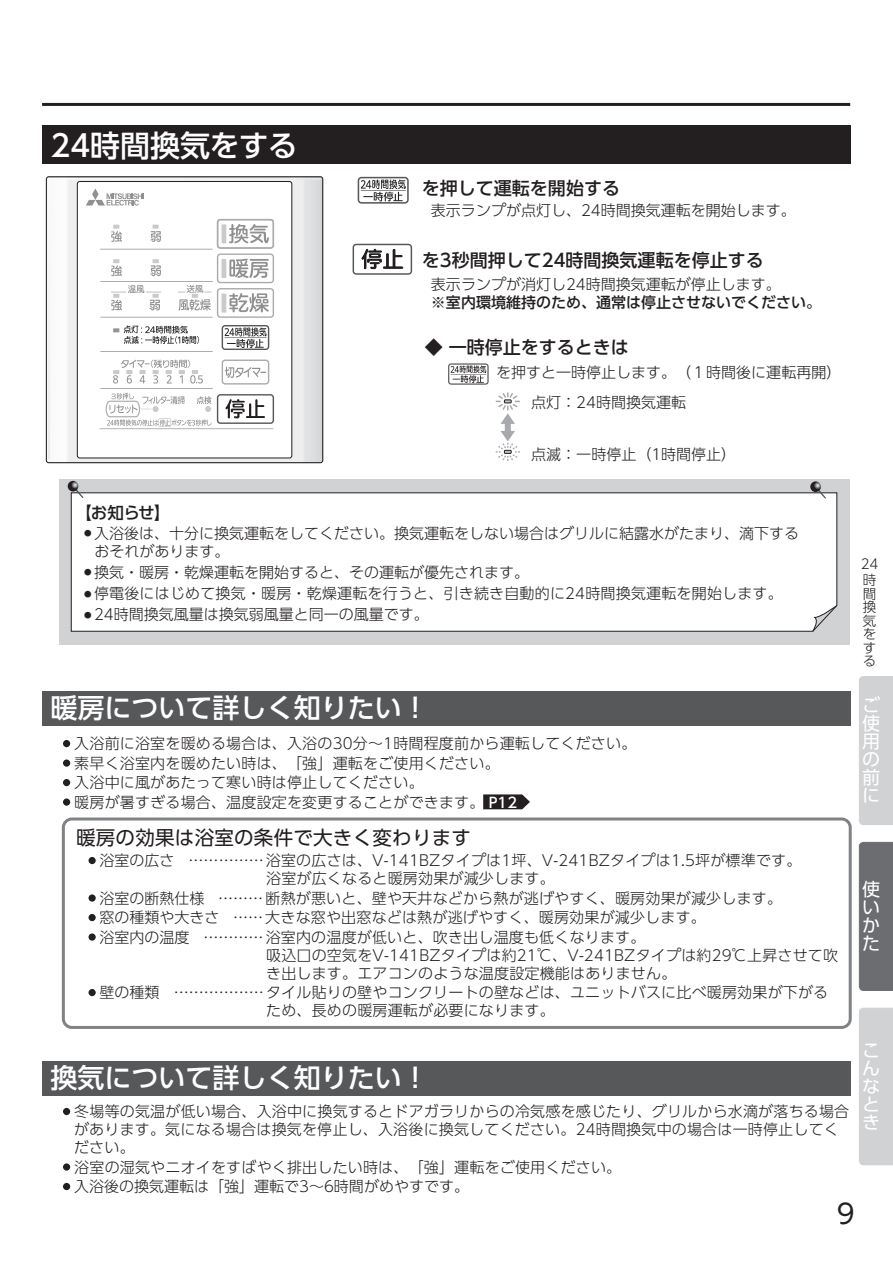
<style>
.page{position:relative;width:893px;height:1263px;background:#fff}
.page>*{position:absolute;margin:0;border:0;box-sizing:border-box;transform-origin:0 0}
.t1{font:500 30px "UD Shin Go Pro";color:#fff}
.t2{font:500 27px "UD Shin Go Pro";color:#fff}
.t3{font:27px "UD Shin Go Pro";color:#231f20}
.t4{font:19.5px "UD Shin Go Pro";letter-spacing:.015em;color:#231f20}
.t5{font:500 18px "UD Shin Go Pro";color:#231f20}
.t6{font:18px/18px "UD Shin Go Pro";color:#fff;text-align:justify}
.t7{font:500 16.5px "UD Shin Go Pro";color:#231f20}
.t8{font:300 15px/18px "UD Shin Go Pro";letter-spacing:.015em;color:#231f20}
.t9{font:500 15px "UD Shin Go Pro";color:#231f20}
.t10{font:300 13.5px/13.5px "UD Shin Go Pro";color:#231f20}
.s1{font-weight:500;font-size:14.25px;color:#fff}
</style>
<div class="page">
<svg style="left:448px;top:363px;width:41px;height:22px"></svg>
<svg style="left:358px;top:177px;width:51px;height:27px"></svg>
<hr style="left:42px;top:103px;width:808px;height:3px;background:#231f20">
<div style="left:57px;top:734px;width:19px;height:19px;border:6px solid #fff;border-radius:50%"></div>
<div style="left:57px;top:753px;width:19px;height:20px;border:6px solid #fff;border-radius:50%"></div>
<div style="left:57px;top:773px;width:19px;height:19px;border:6px solid #fff;border-radius:50%"></div>
<div style="left:57px;top:792px;width:19px;height:20px;border:6px solid #fff;border-radius:50%"></div>
<div style="left:82px;top:851px;width:20px;height:19px;border:6px solid #fff;border-radius:50%"></div>
<div style="left:82px;top:888px;width:20px;height:20px;border:6px solid #fff;border-radius:50%"></div>
<div style="left:82px;top:908px;width:20px;height:19px;border:6px solid #fff;border-radius:50%"></div>
<div style="left:82px;top:927px;width:20px;height:20px;border:6px solid #fff;border-radius:50%"></div>
<div style="left:82px;top:983px;width:20px;height:19px;border:6px solid #fff;border-radius:50%"></div>
<svg style="left:483px;top:794px;width:47px;height:15px"></svg>
<div style="left:57px;top:1102px;width:19px;height:19px;border:6px solid #fff;border-radius:50%"></div>
<div style="left:57px;top:1157px;width:19px;height:20px;border:6px solid #fff;border-radius:50%"></div>
<div style="left:57px;top:1177px;width:19px;height:19px;border:6px solid #fff;border-radius:50%"></div>
<div style="left:42px;top:126px;width:808px;height:38px;background:#231f20"></div>
<svg style="left:353px;top:244px;width:59px;height:31px"></svg>
<div style="left:505px;top:419px;width:6px;height:13px;background:#a8a9ad"></div>
<svg style="left:496px;top:431px;width:24px;height:30px"></svg>
<svg style="left:496px;top:392px;width:23px;height:32px"></svg>
<div style="left:59px;top:479px;width:791px;height:166px;background:#d1d2d4"></div>
<div style="left:71px;top:492px;width:767px;height:140px;background:#fff"></div>
<svg style="left:68px;top:481px;width:15px;height:17px"></svg>
<svg style="left:810px;top:481px;width:16px;height:17px"></svg>
<svg style="left:812px;top:605px;width:26px;height:27px"></svg>
<div style="left:42px;top:691px;width:808px;height:34px;background:#57585a"></div>
<div style="left:42px;top:1061px;width:808px;height:34px;background:#57585a"></div>
<div style="left:62px;top:817px;width:790px;height:212px;border:3px solid #808285;border-radius:9px"></div>
<div style="left:46px;top:176px;width:277px;height:287px;border:1px solid #231f20;border-radius:2px"></div>
<svg style="left:48px;top:178px;width:273px;height:281px"></svg>
<div style="left:77px;top:181px;width:215px;height:277px;background:#fff;border-radius:2px"></div>
<div style="left:77px;top:181px;width:215px;height:277px;border:1px solid #231f20;border-radius:2px"></div>
<svg style="left:100px;top:351px;width:113px;height:1px"></svg>
<svg style="left:222px;top:325px;width:47px;height:25px"></svg>
<svg style="left:113px;top:325px;width:86px;height:19px"></svg>
<svg style="left:99px;top:360px;width:175px;height:69px"></svg>
<svg style="left:100px;top:219px;width:174px;height:99px"></svg>
<svg style="left:86px;top:189px;width:58px;height:17px"></svg>
<div style="left:859px;top:676px;width:34px;height:149px;background:#d1d2d4"></div>
<div style="left:859px;top:842px;width:34px;height:149px;background:#6c6d70"></div>
<div style="left:859px;top:1008px;width:34px;height:157px;background:#d1d2d4"></div>
<h1 class="t1" style="left:51px;top:122px;width:249px">24時間換気をする</h1>
<p class="t5" style="left:422px;top:174px;width:200px">を押して運転を開始する</p>
<p class="t8" style="left:431px;top:201px;width:366px">表示ランプが点灯し、24時間換気運転を開始します。</p>
<p class="t5" style="left:422px;top:246px;width:343px">を3秒間押して24時間換気運転を停止する</p>
<p class="t8" style="left:431px;top:275px;width:351px">表示ランプが消灯し24時間換気運転が停止します。</p>
<p class="t9" style="left:431px;top:290px;width:407px">※室内環境維持のため、通常は停止させないでください。　</p>
<p class="t5" style="left:425px;top:333px;width:206px">◆ 一時停止をするときは</p>
<p class="t8" style="left:496px;top:363px;width:347px">を押すと一時停止します。（１時間後に運転再開）</p>
<p class="t8" style="left:531px;top:393px;width:156px">点灯：24時間換気運転</p>
<p class="t8" style="left:531px;top:444px;width:206px">点滅：一時停止（1時間停止）</p>
<p class="t7" style="left:76px;top:499px;width:96px">【お知らせ】</p>
<p class="t8" style="left:95px;top:523px;width:706px;text-indent:-11px"><sup>●</sup> 入浴後は、十分に換気運転をしてください。換気運転をしない場合はグリルに結露水がたまり、滴下するおそれがあります。</p>
<p class="t8" style="left:84px;top:562px;width:447px"><sup>●</sup> 換気・暖房・乾燥運転を開始すると、その運転が優先されます。</p>
<p class="t8" style="left:84px;top:583px;width:700px"><sup>●</sup> 停電後にはじめて換気・暖房・乾燥運転を行うと、引き続き自動的に24時間換気運転を開始します。</p>
<p class="t8" style="left:84px;top:604px;width:346px"><sup>●</sup> 24時間換気風量は換気弱風量と同一の風量です。</p>
<p class="t10" style="left:861px;top:556px;width:19px;line-height:15.6px">24時</p>
<p class="t10" style="left:863px;top:586px;width:15px;text-align:justify">間換気をする</p>
<h2 class="t2" style="left:51px;top:686px;width:380px">暖房について詳しく知りたい！</h2>
<p class="t8" style="left:59px;top:734px;width:579px">●入浴前に浴室を暖める場合は、入浴の30分～1時間程度前から運転してください。</p>
<p class="t8" style="left:59px;top:753px;width:442px">●素早く浴室内を暖めたい時は、「強」運転をご使用ください。</p>
<p class="t8" style="left:59px;top:773px;width:366px">●入浴中に風があたって寒い時は停止してください。</p>
<p class="t8" style="left:59px;top:792px;width:459px">●暖房が暑すぎる場合、温度設定を変更することができます。 <span class="s1">P12</span></p>
<h3 class="t4" style="left:76px;top:821px;width:396px">暖房の効果は浴室の条件で大きく変わります</h3>
<p class="t8" style="left:266px;top:851px;width:537px;text-indent:-182px">●浴室の広さ ……………浴室の広さは、V-141BZタイプは1坪、V-241BZタイプは1.5坪が標準です。浴室が広くなると暖房効果が減少します。</p>
<p class="t8" style="left:85px;top:888px;width:699px">●浴室の断熱仕様 ………断熱が悪いと、壁や天井などから熱が逃げやすく、暖房効果が減少します。</p>
<p class="t8" style="left:85px;top:908px;width:623px">●窓の種類や大きさ ……大きな窓や出窓などは熱が逃げやすく、暖房効果が減少します。</p>
<p class="t8" style="left:266px;top:927px;width:573px;text-indent:-182px">●浴室内の温度 …………浴室内の温度が低いと、吹き出し温度も低くなります。<br>吸込口の空気をV-141BZタイプは約21℃、V-241BZタイプは約29℃上昇させて吹き出します。エアコンのような温度設定機能はありません。</p>
<p class="t8" style="left:266px;top:983px;width:564px;text-indent:-182px">●壁の種類 ………………タイル貼りの壁やコンクリートの壁などは、ユニットバスに比べ暖房効果が下がるため、長めの暖房運転が必要になります。</p>
<p class="t6" style="left:862px;top:696px;width:20px">ご使用の前に</p>
<p class="t6" style="left:862px;top:880px;width:19px">使いかた</p>
<h2 class="t2" style="left:51px;top:1056px;width:380px">換気について詳しく知りたい！</h2>
<p class="t8" style="left:74px;top:1102px;width:777px;text-indent:-15px">●冬場等の気温が低い場合、入浴中に換気するとドアガラリからの冷気感を感じたり、グリルから水滴が落ちる場合があります。気になる場合は換気を停止し、入浴後に換気してください。24時間換気中の場合は一時停止してください。</p>
<p class="t8" style="left:59px;top:1157px;width:564px">●浴室の湿気やニオイをすばやく排出したい時は、「強」運転をご使用ください。</p>
<p class="t8" style="left:59px;top:1177px;width:411px">●入浴後の換気運転は「強」運転で3～6時間がめやすです。</p>
<h2 class="t3" style="left:837px;top:1192px;width:19px">9</h2>
<p class="t6" style="left:862px;top:1041px;width:19px">こんなとき</p>
</div>
